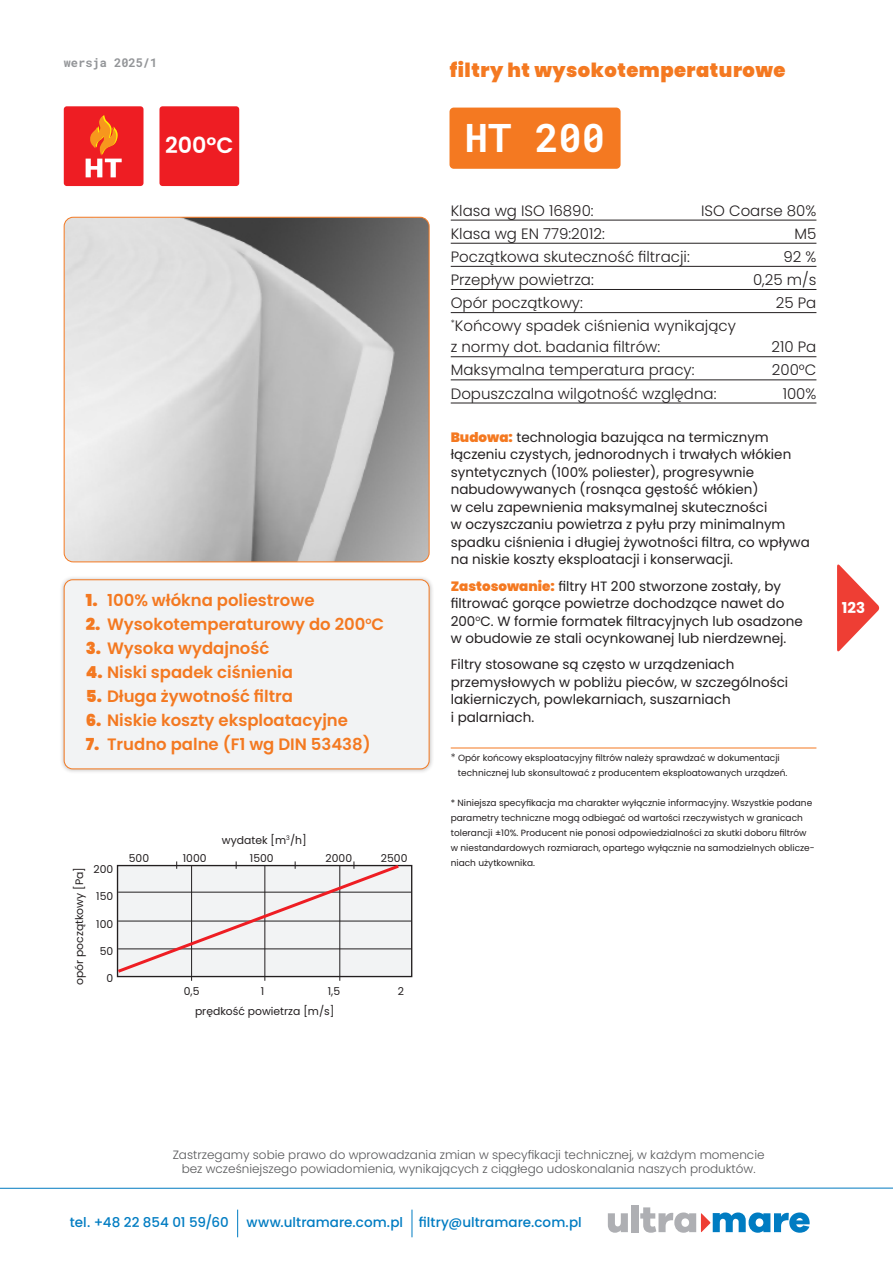
<style>
.page{position:relative;width:893px;height:1263px;background:#fff}
.page>*{position:absolute;margin:0;border:0;box-sizing:border-box;transform-origin:0 0}
.product_name{font:700 39px "Roboto Mono";color:#fff}
.t1{font:600 22.2px "Poppins";color:#fff}
.t2{font:900 19.5px "Poppins";letter-spacing:.025em;color:#f47921}
.t3{font:600 16.5px "Poppins";color:#f47921}
.dane{font:300 15px/21px "Poppins";color:#231f20}
.t4{font:700 15px "Poppins";color:#fff}
.text{font:13.5px/17.5px "Poppins";color:#231f20}
.t5{font:500 13.5px "Poppins";letter-spacing:.005em;color:#007cc2}
.t6{font:300 12px/14.4px "Poppins";color:#57585a;text-align:center}
.t7{font:700 12px "Roboto Mono";color:#939598}
.t8{font:10.8px "Poppins";color:#231f20}
.adnotacja{font:9px/15px "Poppins";color:#231f20}
.s1{font-weight:900}
.s2{font-weight:900;color:#f47921}
.s3{font-weight:300;font-size:10.5px}
</style>
<div class="page">
<svg style="left:837px;top:564px;width:42px;height:88px"></svg>
<hr style="left:0;top:1188px;width:893px;height:1px;background:#007ac0">
<svg style="left:237px;top:1209px;width:1px;height:28px"></svg>
<svg style="left:412px;top:1209px;width:1px;height:28px"></svg>
<svg style="left:608px;top:1213px;width:20px;height:20px"></svg>
<div style="left:631px;top:1205px;width:7px;height:27px;background:#aeafb3"></div>
<svg style="left:640px;top:1207px;width:170px;height:26px"></svg>
<img style="left:64px;top:217px;width:365px;height:345px">
<div style="left:64px;top:217px;width:365px;height:345px;border:1px solid #f47921;border-radius:9px"></div>
<div style="left:449px;top:108px;width:172px;height:61px;background:#f47921;border-radius:4px"></div>
<div style="left:64px;top:106px;width:80px;height:80px;background:#ee1d23;border-radius:3px"></div>
<svg style="left:86px;top:115px;width:36px;height:62px"></svg>
<div style="left:159px;top:106px;width:80px;height:80px;background:#ee1d23;border-radius:3px"></div>
<hr style="left:451px;top:220px;width:365px;height:1px;background:#231f20">
<hr style="left:451px;top:243px;width:365px;height:1px;background:#231f20">
<hr style="left:451px;top:266px;width:365px;height:1px;background:#231f20">
<hr style="left:451px;top:289px;width:365px;height:1px;background:#231f20">
<hr style="left:451px;top:312px;width:365px;height:1px;background:#231f20">
<hr style="left:451px;top:356px;width:365px;height:1px;background:#231f20">
<hr style="left:451px;top:380px;width:365px;height:1px;background:#231f20">
<hr style="left:451px;top:403px;width:365px;height:1px;background:#231f20">
<hr style="left:451px;top:748px;width:365px;height:1px;background:#f47921">
<div style="left:59px;top:575px;width:375px;height:199px;background:#231f20;opacity:.3"></div>
<div style="left:64px;top:580px;width:365px;height:189px;background:#f2f3f4;border-radius:9px"></div>
<div style="left:64px;top:579px;width:365px;height:190px;border:1px solid #f47921;border-radius:9px"></div>
<div style="left:118px;top:865px;width:294px;height:111px;background:#f2f3f4"></div>
<div style="left:117px;top:865px;width:295px;height:112px;border:1px solid #231f20"></div>
<hr style="left:265px;top:866px;width:1px;height:115px;background:#231f20">
<hr style="left:191px;top:866px;width:1px;height:115px;background:#231f20">
<hr style="left:339px;top:866px;width:1px;height:115px;background:#231f20">
<hr style="left:118px;top:892px;width:294px;height:1px;background:#231f20">
<hr style="left:118px;top:921px;width:294px;height:1px;background:#231f20">
<hr style="left:118px;top:948px;width:294px;height:1px;background:#231f20">
<svg style="left:116px;top:861px;width:286px;height:114px"></svg>
<p class="t7" style="left:64px;top:54px;width:95px">wersja 2025/1</p>
<h3 class="t2" style="left:450px;top:59px;width:337px">filtry ht wysokotemperaturowe</h3>
<p class="t1" style="left:165px;top:133px;width:70px">200ºC</p>
<p class="t3" style="left:86px;top:591px;width:230px"><span class="s1">1.</span> 100% włókna poliestrowe</p>
<p class="t3" style="left:86px;top:615px;width:300px"><span class="s1">2.</span> Wysokotemperaturowy do 200<sup>o</sup>C</p>
<p class="t3" style="left:86px;top:639px;width:185px"><span class="s1">3.</span> Wysoka wydajność</p>
<p class="t3" style="left:86px;top:663px;width:209px"><span class="s1">4.</span> Niski spadek ciśnienia</p>
<p class="t3" style="left:86px;top:687px;width:209px"><span class="s1">5.</span> Długa żywotność filtra</p>
<p class="t3" style="left:86px;top:711px;width:264px"><span class="s1">6.</span> Niskie koszty eksploatacyjne</p>
<p class="t3" style="left:86px;top:735px;width:286px"><span class="s1">7.</span> Trudno palne (F1 wg DIN 53438)</p>
<p class="t8" style="left:222px;top:834px;width:86px">wydatek [m<sup>3</sup>/h]</p>
<p class="t8" style="left:73px;top:985px;width:119px;rotate:-90deg">opór początkowy [Pa]</p>
<p class="t8" style="left:94px;top:863px;width:21px">200</p>
<p class="t8" style="left:96px;top:890px;width:19px">150</p>
<p class="t8" style="left:96px;top:917px;width:19px">100</p>
<p class="t8" style="left:100px;top:945px;width:15px">50</p>
<p class="t8" style="left:107px;top:972px;width:8px">0</p>
<p class="t8" style="left:129px;top:852px;width:22px">500</p>
<p class="t8" style="left:183px;top:852px;width:25px">1000</p>
<p class="t8" style="left:250px;top:852px;width:25px">1500</p>
<p class="t8" style="left:326px;top:852px;width:28px">2000</p>
<p class="t8" style="left:381px;top:852px;width:28px">2500</p>
<p class="t8" style="left:184px;top:984px;width:17px">0,5</p>
<p class="t8" style="left:261px;top:984px;width:5px">1</p>
<p class="t8" style="left:328px;top:984px;width:14px">1,5</p>
<p class="t8" style="left:398px;top:984px;width:8px">2</p>
<p class="t8" style="left:195px;top:1004px;width:141px">prędkość powietrza [m/s]</p>
<p class="product_name" style="left:465px;top:111px;width:142px">HT 200</p>
<p class="dane" style="left:451px;top:200px;width:144px">Klasa wg ISO 16890:</p>
<p class="dane" style="left:701px;top:200px;width:117px">ISO Coarse 80%</p>
<p class="dane" style="left:451px;top:223px;width:156px">Klasa wg EN 779:2012:</p>
<p class="dane" style="left:794px;top:223px;width:23px">M5</p>
<p class="dane" style="left:451px;top:246px;width:241px">Początkowa skuteczność filtracji:</p>
<p class="dane" style="left:783px;top:246px;width:34px">92 %</p>
<p class="dane" style="left:451px;top:269px;width:145px">Przepływ powietrza:</p>
<p class="dane" style="left:753px;top:269px;width:65px">0,25 m/s</p>
<p class="dane" style="left:451px;top:292px;width:134px">Opór początkowy:</p>
<p class="dane" style="left:776px;top:292px;width:42px">25 Pa</p>
<p class="dane" style="left:451px;top:316px;width:287px"><sup>*</sup>Końcowy spadek ciśnienia wynikający z normy dot. badania filtrów:</p>
<p class="dane" style="left:771px;top:337px;width:46px">210 Pa</p>
<p class="dane" style="left:451px;top:360px;width:245px">Maksymalna temperatura pracy:</p>
<p class="dane" style="left:772px;top:360px;width:46px">200°C</p>
<p class="dane" style="left:451px;top:383px;width:267px">Dopuszczalna wilgotność względna:</p>
<p class="dane" style="left:783px;top:383px;width:35px">100%</p>
<p class="text" style="left:451px;top:428px;width:361px"><span class="s2">Budowa:</span> technologia bazująca na termicznym łączeniu czystych, jednorodnych i trwałych włókien syntetycznych (100% poliester), progresywnie nabudowywanych (rosnąca gęstość włókien)<br>w celu zapewnienia maksymalnej skuteczności<br>w oczyszczaniu powietrza z pyłu przy minimalnym spadku ciśnienia i długiej żywotności filtra, co wpływa na niskie koszty eksploatacji i konserwacji.</p>
<p class="text" style="left:451px;top:577px;width:354px"><span class="s2">Zastosowanie:</span> filtry HT 200 stworzone zostały, by filtrować gorące powietrze dochodzące nawet do 200<sup>o</sup>C. W formie formatek filtracyjnych lub osadzone w obudowie ze stali ocynkowanej lub nierdzewnej.</p>
<p class="text" style="left:451px;top:656px;width:339px">Filtry stosowane są często w urządzeniach przemysłowych w pobliżu pieców, w szczególności lakierniczych, powlekarniach, suszarniach<br>i palarniach.</p>
<p class="adnotacja" style="left:458px;top:750px;width:331px;text-indent:-7px"><span class="s3">*</span> Opór końcowy eksploatacyjny filtrów należy sprawdzać w dokumentacji technicznej lub skonsultować z producentem eksploatowanych urządzeń.</p>
<p class="adnotacja" style="left:451px;top:795px;width:365px">* Niniejsza specyfikacja ma charakter wyłącznie informacyjny. Wszystkie podane parametry techniczne mogą odbiegać od wartości rzeczywistych w granicach tolerancji ±10%. Producent nie ponosi odpowiedzialności za skutki doboru filtrów w niestandardowych rozmiarach, opartego wyłącznie na samodzielnych oblicze&shy;niach użytkownika.</p>
<p class="t4" style="left:842px;top:599px;width:25px">123</p>
<p class="t6" style="left:173px;top:1148px;width:593px">Zastrzegamy sobie prawo do wprowadzania zmian w specyfikacji technicznej, w każdym momencie bez wcześniejszego powiadomienia, wynikających z ciągłego udoskonalania naszych produktów.</p>
<p class="t5" style="left:70px;top:1215px;width:161px">tel. +48 22 854 01 59/60</p>
<p class="t5" style="left:247px;top:1215px;width:337px">www.ultramare.com.pl filtry@ultramare.com.pl</p>
</div>
